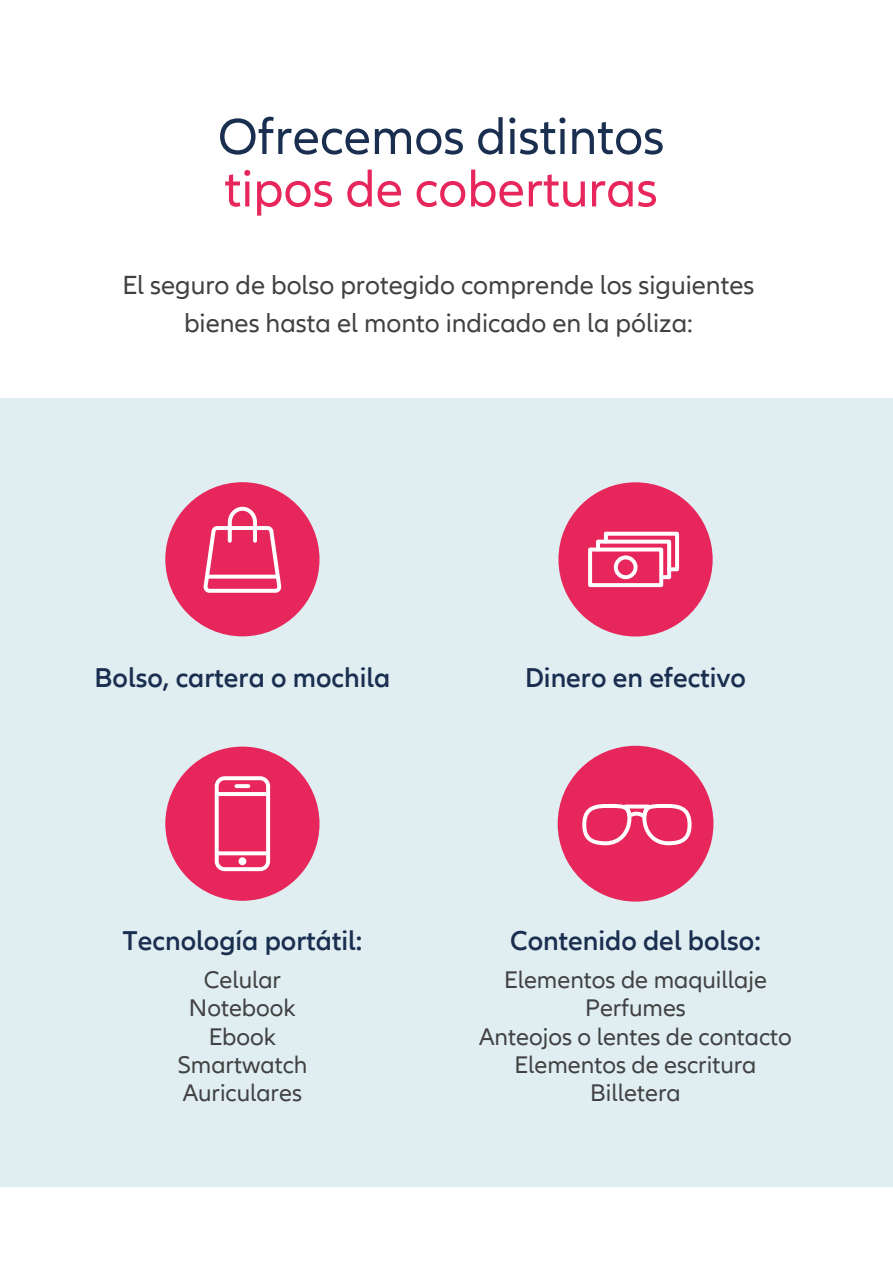
<style>
.page{position:relative;width:893px;height:1263px;background:#fff}
.page>*{position:absolute;margin:0;border:0;box-sizing:border-box;transform-origin:0 0}
.t1{font:52.5px "Allianz Neo";color:#1a2e50}
.t2{font:52.5px "Allianz Neo";color:#e7275c}
.t3{font:600 28.05px "Allianz Neo";color:#1a2e50}
.t4{font:27px/37.8px "Allianz Neo";color:#414141;text-align:center}
.t5{font:24.75px/28.3px "Allianz Neo";color:#414141;text-align:center}
</style>
<div class="page">
<div style="left:0;top:398px;width:893px;height:789px;background:#e0eef2"></div>
<div style="left:165px;top:747px;width:154px;height:154px;background:#e7275c;border-radius:50%"></div>
<div style="left:215px;top:776px;width:55px;height:95px;border:4px solid #fff;border-radius:8px"></div>
<svg style="left:217px;top:792px;width:51px;height:4px"></svg>
<svg style="left:217px;top:851px;width:51px;height:4px"></svg>
<svg style="left:236px;top:784px;width:12px;height:4px"></svg>
<div style="left:238px;top:857px;width:8px;height:8px;border:4px solid #fff;border-radius:50%"></div>
<div style="left:558px;top:482px;width:155px;height:154px;background:#e7275c;border-radius:50%"></div>
<div style="left:588px;top:547px;width:75px;height:40px;border:4px solid #fff"></div>
<svg style="left:594px;top:531px;width:86px;height:50px"></svg>
<div style="left:165px;top:482px;width:154px;height:154px;background:#e7275c;border-radius:50%"></div>
<svg style="left:203px;top:506px;width:77px;height:87px"></svg>
<svg style="left:209px;top:575px;width:67px;height:4px"></svg>
<div style="left:558px;top:746px;width:155px;height:155px;background:#e7275c;border-radius:50%"></div>
<svg style="left:582px;top:804px;width:110px;height:42px"></svg>
<h1 class="t1" style="left:218px;top:107px;width:448px">Ofrecemos distintos</h1>
<h1 class="t2" style="left:224px;top:159px;width:435px">tipos de coberturas</h1>
<p class="t4" style="left:123px;top:267px;width:633px">El seguro de bolso protegido comprende los siguientes bienes hasta el monto indicado en la póliza:</p>
<p class="t3" style="left:95px;top:661px;width:297px">Bolso, cartera o mochila</p>
<p class="t3" style="left:525px;top:661px;width:222px">Dinero en efectivo</p>
<p class="t3" style="left:123px;top:924px;width:241px">Tecnología portátil:</p>
<p class="t5" style="left:177px;top:966px;width:132px">Celular<br>Notebook<br>Ebook<br>Smartwatch<br>Auriculares</p>
<p class="t3" style="left:510px;top:924px;width:252px">Contenido del bolso:</p>
<p class="t5" style="left:479px;top:966px;width:314px">Elementos de maquillaje<br>Perfumes<br>Anteojos o lentes de contacto<br>Elementos de escritura<br>Billetera</p>
</div>
